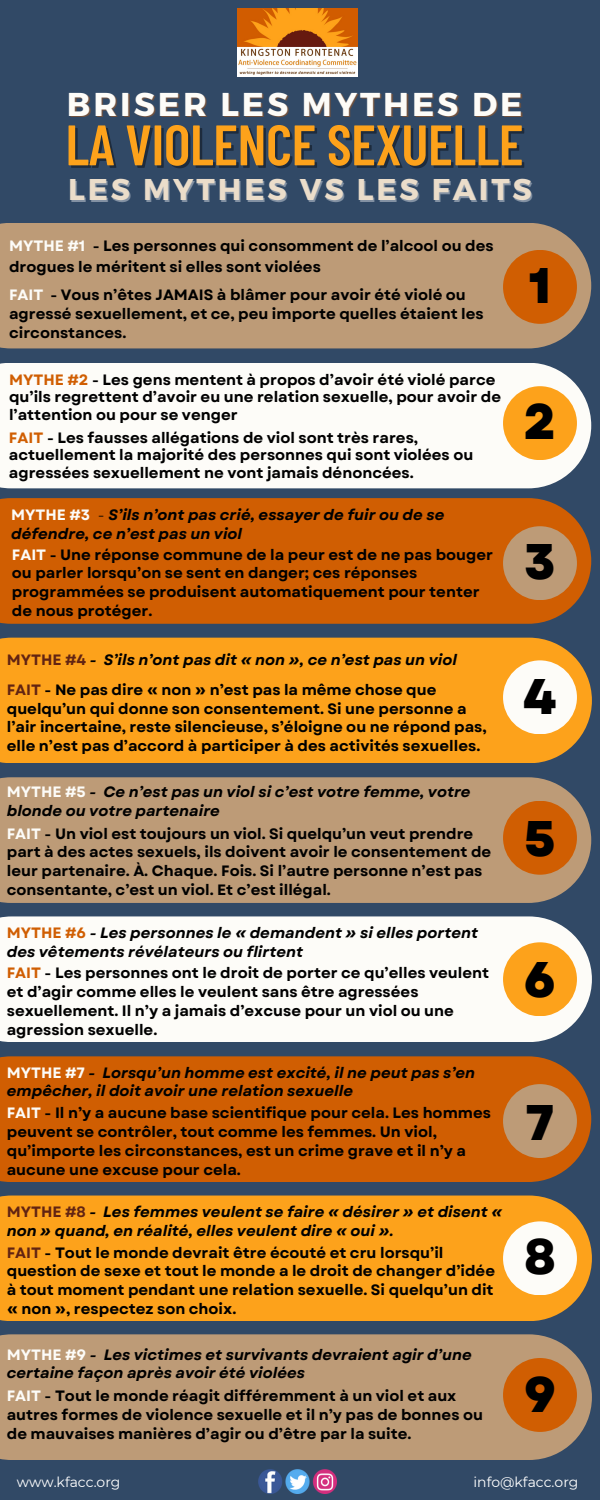
<style>
.page{position:relative;width:600px;height:1500px;background:#314966}
.page>*{position:absolute;margin:0;border:0;box-sizing:border-box;transform-origin:0 0}
.t1{font:600 57px "Barlow Condensed";letter-spacing:-.01em;color:#fda21b}
.t2{font:800 50px "Garet";color:#000}
.t3{font:700 33px "Montserrat";letter-spacing:.09em;color:#fdfcf8}
.t4{font:700 30px "Montserrat";letter-spacing:.1em;color:#ebddca}
.t5{font:700 15px/18.8px "Garet";color:#000}
.t6{font:italic 700 15px/18.8px "Garet";color:#000}
.t7{font:14px "Montserrat";color:#fff}
.s1{color:#fdfcf8}
.s2{color:#d05e02}
.s3{font-style:normal;color:#fdfcf8}
.s4{font-weight:400;font-style:normal}
.s5{font-style:normal;color:#622412}
.s6{color:#622412}
.s7{font-style:normal;color:#d05e02}
</style>
<div class="page">
<div style="left:0;top:363px;width:591px;height:125px;background:#fdfcf8"></div>
<div style="left:0;top:498px;width:591px;height:126px;background:#d05e02"></div>
<div style="left:0;top:638px;width:592px;height:125px;background:#fda21b"></div>
<div style="left:0;top:777px;width:591px;height:126px;background:#bd9b77"></div>
<div style="left:0;top:916px;width:592px;height:126px;background:#fdfcf8"></div>
<div style="left:0;top:1056px;width:591px;height:126px;background:#d05e02"></div>
<div style="left:0;top:1196px;width:592px;height:125px;background:#fda21b"></div>
<div style="left:503px;top:526px;width:74px;height:74px;background:#bd9b77;border-radius:50%"></div>
<div style="left:503px;top:801px;width:74px;height:74px;background:#d05e02;border-radius:50%"></div>
<div style="left:503px;top:1084px;width:74px;height:74px;background:#bd9b77;border-radius:50%"></div>
<div style="left:0;top:223px;width:591px;height:125px;background:#bd9b77"></div>
<div style="left:503px;top:250px;width:74px;height:74px;background:#d05e02;border-radius:50%"></div>
<div style="left:503px;top:660px;width:74px;height:74px;background:#fdfcf8;border-radius:50%"></div>
<div style="left:503px;top:386px;width:74px;height:74px;background:#fda21b;border-radius:50%"></div>
<div style="left:503px;top:942px;width:74px;height:74px;background:#fda21b;border-radius:50%"></div>
<div style="left:503px;top:1221px;width:74px;height:74px;background:#fdfcf8;border-radius:50%"></div>
<div style="left:0;top:1334px;width:592px;height:126px;background:#bd9b77"></div>
<div style="left:503px;top:1358px;width:74px;height:74px;background:#d05e02;border-radius:50%"></div>
<img style="left:238px;top:8px;width:119px;height:69px">
<img style="left:258px;top:1469px;width:79px;height:24px">
<p class="t3" style="left:67px;top:82px;width:457px">BRISER LES MYTHES DE</p>
<h2 class="t1" style="left:65px;top:108px;width:460px">LA VIOLENCE SEXUELLE</h2>
<p class="t4" style="left:68px;top:170px;width:465px">LES MYTHES VS LES FAITS</p>
<p class="t5" style="left:9px;top:236px;width:486px"><span class="s1">MYTHE #1</span> - Les personnes qui consomment de l’alcool ou des</p>
<h3 class="t5" style="left:9px;top:257px;width:313px">drogues le méritent si elles sont violées</h3>
<p class="t5" style="left:9px;top:286px;width:458px"><span class="s1">FAIT</span> - Vous n’êtes JAMAIS à blâmer pour avoir été violé ou</p>
<p class="t5" style="left:9px;top:305px;width:476px">agressé sexuellement, et ce, peu importe quelles étaient les</p>
<h3 class="t5" style="left:9px;top:323px;width:119px">circonstances.</h3>
<p class="t5" style="left:9px;top:371px;width:494px;line-height:17.2px"><span class="s2">MYTHE #2</span> - Les gens mentent à propos d’avoir été violé parce qu’ils regrettent d’avoir eu une relation sexuelle, pour avoir de l’attention ou pour se venger</p>
<p class="t5" style="left:9px;top:429px;width:466px;line-height:17.2px"><span class="s2">FAIT</span> - Les fausses allégations de viol sont très rares, actuellement la majorité des personnes qui sont violées ou agressées sexuellement ne vont jamais dénoncées.</p>
<h2 class="t6" style="left:11px;top:505px;width:435px"><span class="s3">MYTHE #3</span> <span class="s4">-</span> S’ils n’ont pas crié, essayer de fuir ou de se</h2>
<h1 class="t6" style="left:11px;top:524px;width:233px">défendre, ce n’est pas un viol</h1>
<p class="t5" style="left:12px;top:545px;width:483px"><span class="s1">FAIT</span> - Une réponse commune de la peur est de ne pas bouger ou parler lorsqu’on se sent en danger; ces réponses programmées se produisent automatiquement pour tenter de nous protéger.</p>
<p class="t6" style="left:7px;top:651px;width:452px"><span class="s5">MYTHE #4</span> - S’ils n’ont pas dit « non », ce n’est pas un viol</p>
<p class="t5" style="left:7px;top:680px;width:481px"><span class="s6">FAIT</span> - Ne pas dire « non » n’est pas la même chose que quelqu’un qui donne son consentement. Si une personne a l’air incertaine, reste silencieuse, s’éloigne ou ne répond pas, elle n’est pas d’accord à participer à des activités sexuelles.</p>
<p class="t6" style="left:7px;top:783px;width:465px"><span class="s3">MYTHE #5</span> - Ce n’est pas un viol si c’est votre femme, votre blonde ou votre partenaire</p>
<p class="t5" style="left:7px;top:824px;width:486px"><span class="s1">FAIT</span> - Un viol est toujours un viol. Si quelqu’un veut prendre part à des actes sexuels, ils doivent avoir le consentement de leur partenaire. À. Chaque. Fois. Si l’autre personne n’est pas consentante, c’est un viol. Et c’est illégal.</p>
<p class="t6" style="left:7px;top:924px;width:473px"><span class="s7">MYTHE #6</span> - Les personnes le « demandent » si elles portent des vêtements révélateurs ou flirtent</p>
<p class="t5" style="left:7px;top:964px;width:484px"><span class="s2">FAIT</span> - Les personnes ont le droit de porter ce qu’elles veulent et d’agir comme elles le veulent sans être agressées sexuellement. Il n’y a jamais d’excuse pour un viol ou une agression sexuelle.</p>
<p class="t6" style="left:7px;top:1063px;width:470px"><span class="s3">MYTHE #7</span> - Lorsqu’un homme est excité, il ne peut pas s’en empêcher, il doit avoir une relation sexuelle</p>
<p class="t5" style="left:7px;top:1104px;width:486px"><span class="s1">FAIT</span> - Il n’y a aucune base scientifique pour cela. Les hommes peuvent se contrôler, tout comme les femmes. Un viol, qu’importe les circonstances, est un crime grave et il n’y a aucune une excuse pour cela.</p>
<h3 class="t6" style="left:7px;top:1202px;width:497px"><span class="s5">MYTHE #8</span> - Les femmes veulent se faire « désirer » et disent « non » quand, en réalité, elles veulent dire « oui ».</h3>
<p class="t5" style="left:7px;top:1243px;width:490px"><span class="s6">FAIT</span> - Tout le monde devrait être écouté et cru lorsqu’il question de sexe et tout le monde a le droit de changer d’idée à tout moment pendant une relation sexuelle. Si quelqu’un dit « non », respectez son choix.</p>
<p class="t2" style="left:529px;top:250px;width:24px">1</p>
<p class="t2" style="left:524px;top:386px;width:34px">2</p>
<p class="t2" style="left:524px;top:526px;width:33px">3</p>
<p class="t2" style="left:523px;top:660px;width:35px">4</p>
<h3 class="t2" style="left:524px;top:803px;width:33px">5</h3>
<p class="t2" style="left:524px;top:944px;width:34px">6</p>
<p class="t2" style="left:526px;top:1087px;width:30px">7</p>
<p class="t2" style="left:524px;top:1221px;width:33px">8</p>
<p class="t6" style="left:7px;top:1345px;width:466px"><span class="s3">MYTHE #9</span> - Les victimes et survivants devraient agir d’une certaine façon après avoir été violées</p>
<p class="t5" style="left:7px;top:1387px;width:478px"><span class="s1">FAIT</span> - Tout le monde réagit différemment à un viol et aux autres formes de violence sexuelle et il n’y pas de bonnes ou de mauvaises manières d’agir ou d’être par la suite.</p>
<p class="t7" style="left:17px;top:1473px;width:105px">www.kfacc.org</p>
<p class="t7" style="left:474px;top:1473px;width:106px">info@kfacc.org</p>
<p class="t2" style="left:524px;top:1358px;width:34px">9</p>
</div>
